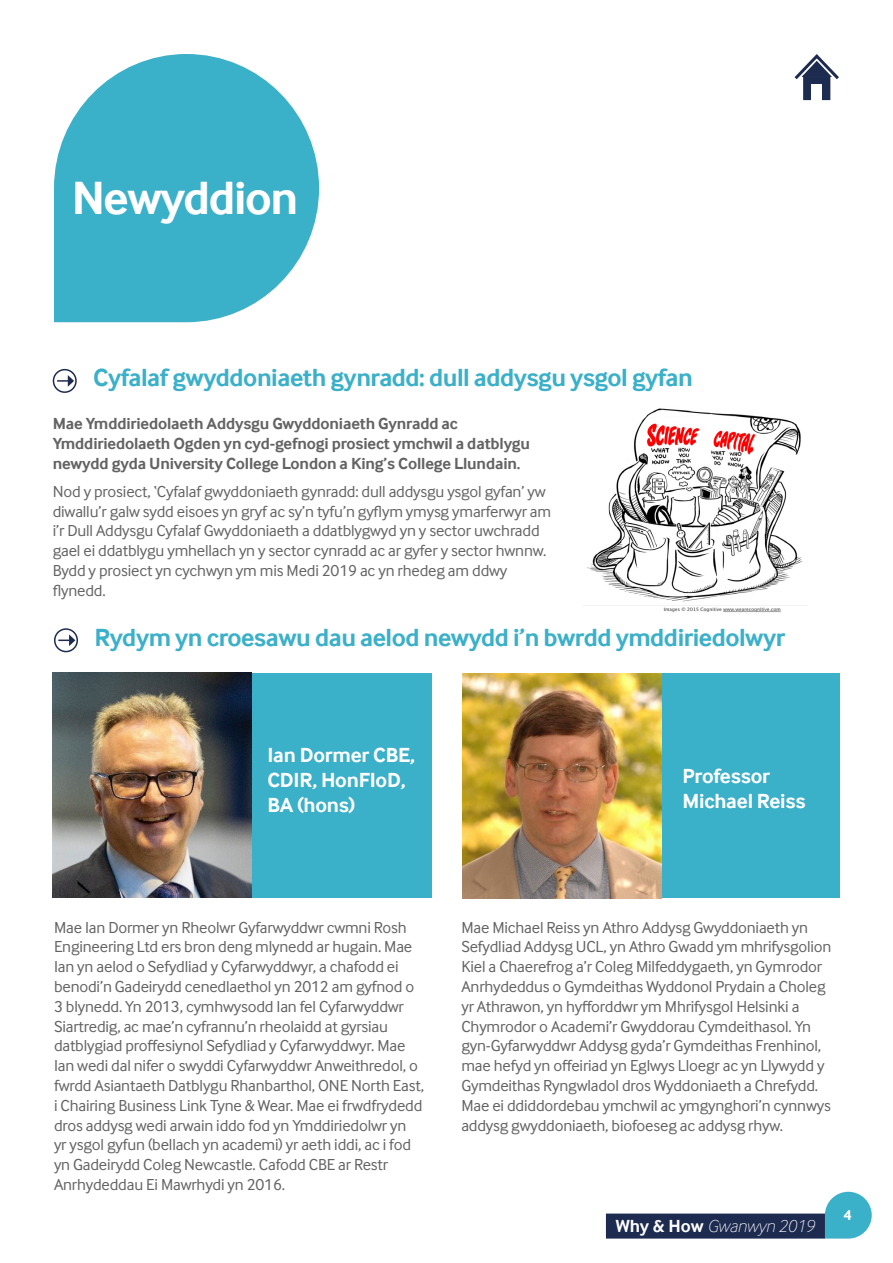
<style>
.page{position:relative;width:893px;height:1263px;background:#fff}
.page>*{position:absolute;margin:0;border:0;box-sizing:border-box;transform-origin:0 0}
.t1{font:700 48px "Inter Face";letter-spacing:-.03em;color:#fff}
.t2{font:700 25.5px "Inter Face";letter-spacing:-.02em;color:#3bb0c9}
.t3{font:700 21px/25.2px "Inter Face";letter-spacing:-.01em;color:#fff}
.t4{font:italic 100 18px "Inter Face";color:#fff}
.t5{font:16.5px/19.8px "Inter Face";letter-spacing:-.01em;color:#646363}
.t6{font:700 16.5px/19.8px "Inter Face";letter-spacing:-.01em;color:#646363}
.t7{font:700 15px "Inter Face";color:#fff}
.s1{font-weight:700;font-style:normal}
</style>
<div class="page">
<svg style="left:794px;top:54px;width:45px;height:28px"></svg>
<div style="left:803px;top:76px;width:27px;height:24px;background:#1e2b51"></div>
<div style="left:811px;top:84px;width:11px;height:21px;background:#fff"></div>
<div style="left:54px;top:673px;width:378px;height:225px;background:#3bb0c9"></div>
<div style="left:462px;top:673px;width:377px;height:225px;background:#3bb0c9"></div>
<svg style="left:57px;top:375px;width:17px;height:12px"></svg>
<div style="left:53px;top:369px;width:24px;height:24px;border:2px solid #1e2b51;border-radius:50%"></div>
<svg style="left:54px;top:54px;width:265px;height:268px;fill:#3bb0c9"></svg>
<svg style="left:825px;top:1192px;width:47px;height:46px;background:#5abcd1"></svg>
<div style="left:607px;top:1214px;width:217px;height:24px;background:#1e2b51"></div>
<div style="left:606px;top:1213px;width:219px;height:25px;border:2px solid #1e2b51"></div>
<svg style="left:58px;top:634px;width:17px;height:12px"></svg>
<div style="left:54px;top:628px;width:24px;height:24px;border:2px solid #1e2b51;border-radius:50%"></div>
<img style="left:53px;top:673px;width:199px;height:225px">
<img style="left:462px;top:673px;width:199px;height:225px">
<img style="left:583px;top:408px;width:224px;height:204px">
<h1 class="t1" style="left:72px;top:171px;width:228px">Newyddion</h1>
<h2 class="t2" style="left:93px;top:363px;width:601px">Cyfalaf gwyddoniaeth gynradd: dull addysgu ysgol gyfan</h2>
<p class="t6" style="left:53px;top:413px;width:479px">Mae Ymddiriedolaeth Addysgu Gwyddoniaeth Gynradd ac<br>Ymddiriedolaeth Ogden yn cyd-gefnogi prosiect ymchwil a datblygu newydd gyda University College London a King’s College Llundain.</p>
<p class="t5" style="left:53px;top:481px;width:500px">Nod y prosiect, ‘Cyfalaf gwyddoniaeth gynradd: dull addysgu ysgol gyfan’ yw diwallu’r galw sydd eisoes yn gryf ac sy’n tyfu’n gyflym ymysg ymarferwyr am i’r Dull Addysgu Cyfalaf Gwyddoniaeth a ddatblygwyd yn y sector uwchradd gael ei ddatblygu ymhellach yn y sector cynradd ac ar gyfer y sector hwnnw.<br>Bydd y prosiect yn cychwyn ym mis Medi 2019 ac yn rhedeg am ddwy flynedd.</p>
<h2 class="t2" style="left:94px;top:623px;width:692px">Rydym yn croesawu dau aelod newydd i’n bwrdd ymddiriedolwyr</h2>
<p class="t3" style="left:267px;top:742px;width:149px">Ian Dormer CBE,<br>CDIR, HonFIoD,<br>BA (hons)</p>
<p class="t3" style="left:682px;top:763px;width:125px">Professor<br>Michael Reiss</p>
<p class="t5" style="left:54px;top:917px;width:371px">Mae Ian Dormer yn Rheolwr Gyfarwyddwr cwmni Rosh Engineering Ltd ers bron deng mlynedd ar hugain. Mae Ian yn aelod o Sefydliad y Cyfarwyddwyr, a chafodd ei benodi’n Gadeirydd cenedlaethol yn 2012 am gyfnod o 3 blynedd. Yn 2013, cymhwysodd Ian fel Cyfarwyddwr Siartredig, ac mae’n cyfrannu’n rheolaidd at gyrsiau datblygiad proffesiynol Sefydliad y Cyfarwyddwyr. Mae Ian wedi dal nifer o swyddi Cyfarwyddwr Anweithredol, o fwrdd Asiantaeth Datblygu Rhanbarthol, ONE North East, i Chairing Business Link Tyne &amp; Wear. Mae ei frwdfrydedd dros addysg wedi arwain iddo fod yn Ymddiriedolwr yn<br>yr ysgol gyfun (bellach yn academi) yr aeth iddi, ac i fod yn Gadeirydd Coleg Newcastle. Cafodd CBE ar Restr Anrhydeddau Ei Mawrhydi yn 2016.</p>
<p class="t5" style="left:461px;top:917px;width:372px">Mae Michael Reiss yn Athro Addysg Gwyddoniaeth yn Sefydliad Addysg UCL, yn Athro Gwadd ym mhrifysgolion Kiel a Chaerefrog a’r Coleg Milfeddygaeth, yn Gymrodor Anrhydeddus o Gymdeithas Wyddonol Prydain a Choleg yr Athrawon, yn hyfforddwr ym Mhrifysgol Helsinki a Chymrodor o Academi’r Gwyddorau Cymdeithasol. Yn gyn-Gyfarwyddwr Addysg gyda’r Gymdeithas Frenhinol, mae hefyd yn offeiriad yn Eglwys Lloegr ac yn Llywydd y Gymdeithas Ryngwladol dros Wyddoniaeth a Chrefydd.<br>Mae ei ddiddordebau ymchwil ac ymgynghori’n cynnwys addysg gwyddoniaeth, biofoeseg ac addysg rhyw.</p>
<p class="t4" style="left:616px;top:1216px;width:200px"><span class="s1">Why &amp; How</span> Gwanwyn 2019</p>
<p class="t7" style="left:844px;top:1206px;width:10px">4</p>
</div>
